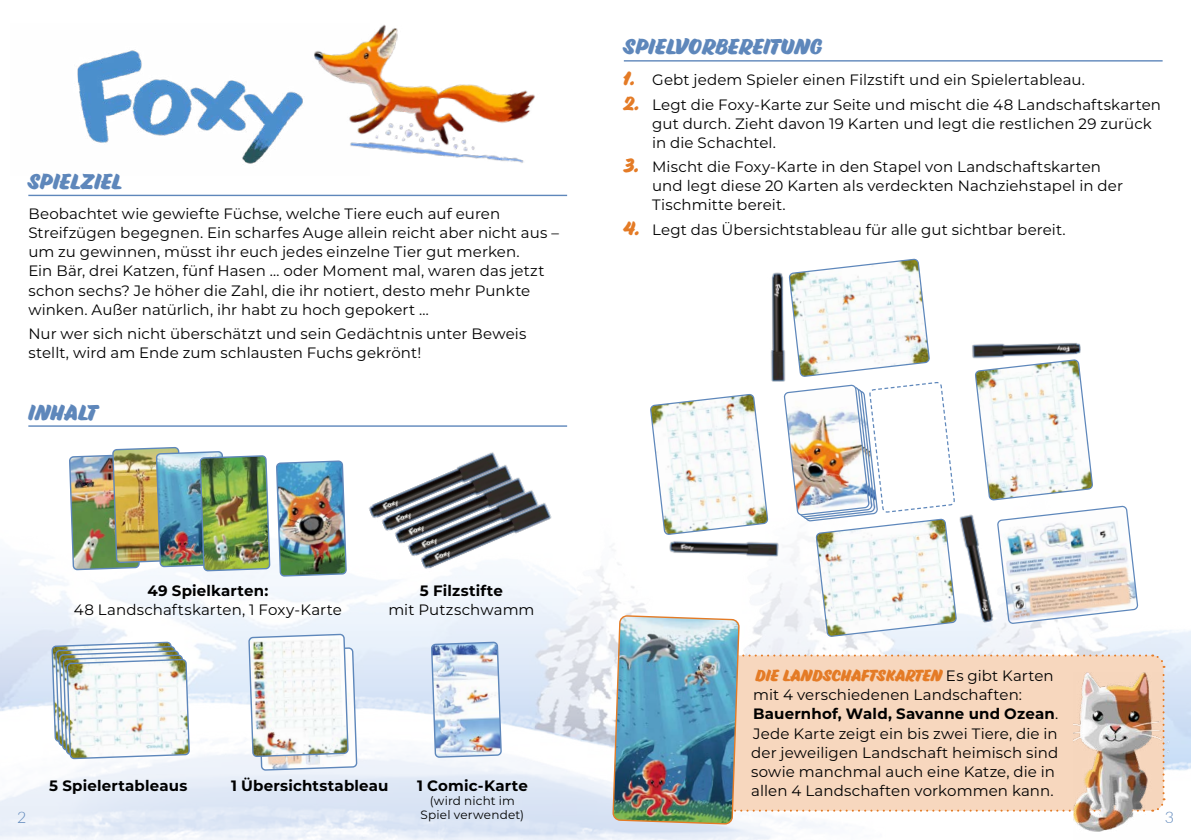
<style>
.page{position:relative;width:1191px;height:840px;background:#fff}
.page>*{position:absolute;margin:0;border:0;box-sizing:border-box;transform-origin:0 0}
.t1{font:20px "Eds Market Bold Slant";letter-spacing:.005em;color:#5e87bb}
.t2{font:300 16px "Lato";color:#5e87bb}
.t3{font:15px/19px "Montserrat";letter-spacing:.005em;color:#000}
.t4{font:700 15px "Montserrat";letter-spacing:.015em;color:#000}
.t5{font:15px "Eds Market Bold Slant";letter-spacing:.01em;color:#e47b26}
.t6{font:12px/14px "Montserrat";letter-spacing:.015em;color:#000;text-align:center}
.s1{font-family:"Eds Market Bold Slant";font-size:18px;color:#e47b26}
.s2{font-family:"Montserrat";color:#000}
.s3{font-weight:700}
</style>
<div class="page">
<img style="left:0;top:546px;width:1191px;height:293px">
<hr style="left:624px;top:60px;width:538px;height:1px;background:#5e87bb">
<hr style="left:28px;top:425px;width:539px;height:1px;background:#5e87bb">
<hr style="left:28px;top:194px;width:539px;height:2px;background:#5e87bb">
<img style="left:77px;top:50px;width:221px;height:114px">
<img style="left:298px;top:24px;width:237px;height:139px">
<svg style="left:430px;top:583px;width:72px;height:173px"></svg>
<img style="left:51px;top:425px;width:307px;height:411px">
<img style="left:387px;top:465px;width:124px;height:92px">
<img style="left:400px;top:476px;width:124px;height:94px">
<img style="left:413px;top:489px;width:144px;height:94px">
<img style="left:368px;top:452px;width:137px;height:80px">
<img style="left:1073px;top:672px;width:96px;height:167px">
<svg style="left:612px;top:259px;width:553px;height:565px"></svg>
<img style="left:668px;top:529px;width:111px;height:37px">
<img style="left:948px;top:510px;width:56px;height:115px">
<img style="left:970px;top:331px;width:111px;height:37px">
<img style="left:760px;top:272px;width:35px;height:110px">
<h1 class="t1" style="left:28px;top:170px;width:94px">SPIELZIEL</h1>
<p class="t3" style="left:28px;top:204px;width:532px">Beobachtet wie gewiefte Füchse, welche Tiere euch auf euren Streifzügen begegnen. Ein scharfes Auge allein reicht aber nicht aus – um zu gewinnen, müsst ihr euch jedes einzelne Tier gut merken.<br>Ein Bär, drei Katzen, fünf Hasen … oder Moment mal, waren das jetzt schon sechs? Je höher die Zahl, die ihr notiert, desto mehr Punkte winken. Außer natürlich, ihr habt zu hoch gepokert …</p>
<p class="t3" style="left:28px;top:324px;width:499px">Nur wer sich nicht überschätzt und sein Gedächtnis unter Beweis stellt, wird am Ende zum schlausten Fuchs gekrönt!</p>
<h1 class="t1" style="left:28px;top:401px;width:71px">INHALT</h1>
<h1 class="t1" style="left:624px;top:36px;width:200px">SPIELVORBEREITUNG</h1>
<p class="t3" style="left:624px;top:69px;width:463px"><span class="s1">1.</span> Gebt jedem Spieler einen Filzstift und ein Spielertableau.</p>
<p class="t3" style="left:652px;top:94px;width:510px;text-indent:-28px"><span class="s1">2.</span> Legt die Foxy-Karte zur Seite und mischt die 48 Landschaftskarten gut durch. Zieht davon 19 Karten und legt die restlichen 29 zurück in die Schachtel.</p>
<p class="t3" style="left:652px;top:157px;width:472px;text-indent:-28px"><span class="s1">3.</span> Mischt die Foxy-Karte in den Stapel von Landschaftskarten und legt diese 20 Karten als verdeckten Nachziehstapel in der<br>Tischmitte bereit.</p>
<p class="t3" style="left:624px;top:219px;width:443px"><span class="s1">4.</span> Legt das Übersichtstableau für alle gut sichtbar bereit.</p>
<p class="t4" style="left:147px;top:580px;width:122px">49 Spielkarten:</p>
<p class="t3" style="left:74px;top:599px;width:269px">48 Landschaftskarten, 1 Foxy-Karte</p>
<p class="t4" style="left:420px;top:580px;width:85px">5 Filzstifte</p>
<p class="t3" style="left:388px;top:599px;width:148px">mit Putzschwamm</p>
<p class="t5" style="left:755px;top:667px;width:300px">DIE LANDSCHAFTSKARTEN <span class="s2">Es gibt Karten</span></p>
<p class="t3" style="left:751px;top:684px;width:309px">mit 4 verschiedenen Landschaften:<br><span class="s3">Bauernhof, Wald, Savanne und Ozean</span>.<br>Jede Karte zeigt ein bis zwei Tiere, die in der jeweiligen Landschaft heimisch sind sowie manchmal auch eine Katze, die in allen 4 Landschaften vorkommen kann.</p>
<p class="t4" style="left:231px;top:774px;width:159px">1 Übersichtstableau</p>
<p class="t4" style="left:417px;top:774px;width:112px">1 Comic-Karte</p>
<p class="t6" style="left:420px;top:792px;width:105px">(wird nicht im<br>Spiel verwendet)</p>
<p class="t4" style="left:49px;top:774px;width:140px">5 Spielertableaus</p>
<p class="t2" style="left:17px;top:805px;width:11px">2</p>
<p class="t2" style="left:1164px;top:805px;width:11px">3</p>
</div>
